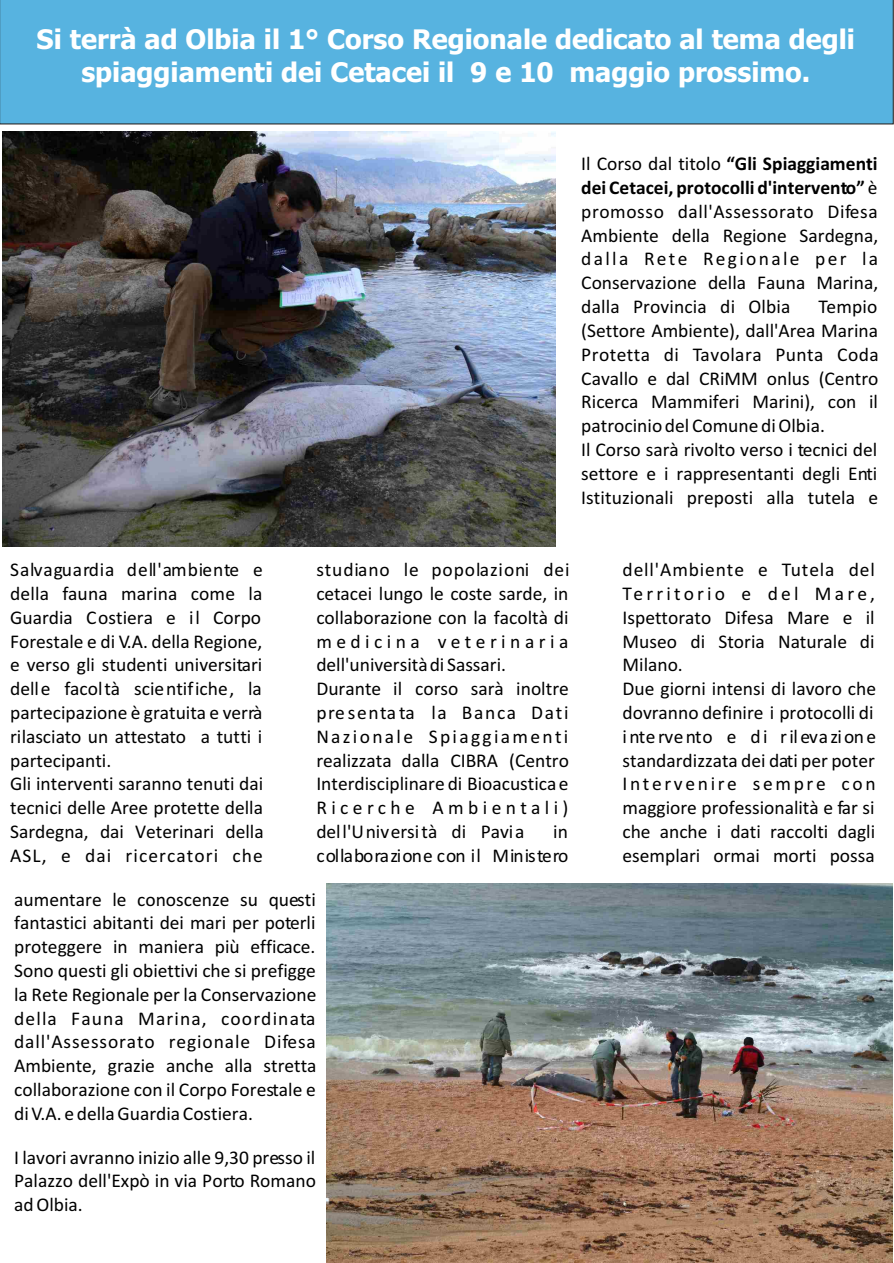
<style>
.page{position:relative;width:894px;height:1263px;background:#fff}
.page>*{position:absolute;margin:0;border:0;box-sizing:border-box;transform-origin:0 0}
.t1{font:700 27px/32.5px "Tahoma";color:#fff;text-align:center}
.t2{font:19.5px/23.9px "Calibri";color:#000;text-align:justify}
.t3{font:19.5px "Calibri";letter-spacing:.045em;color:#000}
.t4{font:19.5px "Calibri";letter-spacing:.055em;color:#000}
.t5{font:19.5px "Calibri";letter-spacing:.035em;color:#000}
.t6{font:19.5px "Calibri";letter-spacing:.12em;color:#000}
.t7{font:19.5px "Calibri";letter-spacing:.09em;color:#000}
.t8{font:19.5px "Calibri";letter-spacing:.165em;color:#000}
.t9{font:19.5px "Calibri";letter-spacing:.23em;color:#000}
.t10{font:19.5px "Calibri";letter-spacing:.225em;color:#000}
.s1{font-weight:700}
</style>
<div class="page">
<div style="left:0;top:0;width:893px;height:124px;background:#57b3e0"></div>
<img style="left:2px;top:132px;width:553px;height:414px">
<img style="left:326px;top:883px;width:566px;height:379px">
<h1 class="t1" style="left:37px;top:25px;width:820px">Si terrà ad Olbia il 1° Corso Regionale dedicato al tema degli spiaggiamenti dei Cetacei il 9 e 10 maggio prossimo.</h1>
<p class="t2" style="left:581px;top:153px;width:298px">Il Corso dal titolo <span class="s1">“Gli Spiaggiamenti dei Cetacei, protocolli d'intervento”</span> è promosso dall'Assessorato Difesa Ambiente della Regione Sardegna, dalla Rete Regionale per la Conservazione della Fauna Marina, dalla Provincia di Olbia</p>
<p class="t2" style="left:581px;top:296px;width:299px;text-align:left;text-indent:237px">Tempio (Settore Ambiente), dall'Area Marina<br>Protetta di Tavolara Punta Coda<br>Cavallo e dal CRiMM onlus (Centro<br>Ricerca Mammiferi Marini), con il patrocinio del Comune di Olbia.<br>Il Corso sarà rivolto verso i tecnici del settore e i rappresentanti degli Enti<br>Istituzionali preposti alla tutela e</p>
<p class="t3" style="left:10px;top:562px;width:254px">Salvaguardia dell'ambiente e</p>
<p class="t3" style="left:316px;top:562px;width:255px">studiano le popolazioni dei</p>
<p class="t3" style="left:623px;top:562px;width:254px">dell'Ambiente e Tutela del</p>
<p class="t2" style="left:10px;top:583px;width:254px">della fauna marina come la</p>
<p class="t2" style="left:316px;top:583px;width:254px">cetacei lungo le coste sarde, in</p>
<p class="t8" style="left:623px;top:585px;width:254px">Territorio e del Mare,</p>
<p class="t2" style="left:10px;top:607px;width:252px">Guardia Costiera e il Corpo</p>
<p class="t2" style="left:316px;top:607px;width:254px">collaborazione con la facoltà di</p>
<p class="t2" style="left:623px;top:607px;width:254px">Ispettorato Difesa Mare e il</p>
<p class="t2" style="left:10px;top:631px;width:254px">Forestale e di V.A. della Regione,</p>
<p class="t9" style="left:316px;top:633px;width:254px">medicina veterinaria</p>
<p class="t2" style="left:623px;top:631px;width:254px">Museo di Storia Naturale di</p>
<p class="t2" style="left:10px;top:655px;width:254px">e verso gli studenti universitari</p>
<p class="t2" style="left:316px;top:655px;width:191px">dell'università di Sassari.</p>
<p class="t2" style="left:623px;top:655px;width:62px">Milano.</p>
<p class="t2" style="left:10px;top:678px;width:253px">delle facoltà scientifiche, la</p>
<p class="t2" style="left:316px;top:678px;width:254px">Durante il corso sarà inoltre</p>
<p class="t2" style="left:623px;top:678px;width:255px">Due giorni intensi di lavoro che</p>
<p class="t2" style="left:10px;top:702px;width:254px">partecipazione è gratuita e verrà</p>
<p class="t7" style="left:316px;top:704px;width:254px">presentata la Banca Dati</p>
<p class="t2" style="left:623px;top:702px;width:252px">dovranno definire i protocolli di</p>
<p class="t2" style="left:10px;top:726px;width:254px">rilasciato un attestato a tutti i</p>
<p class="t6" style="left:316px;top:728px;width:254px">Nazionale Spiaggiamenti</p>
<p class="t5" style="left:623px;top:728px;width:255px">intervento e di rilevazione</p>
<p class="t2" style="left:10px;top:750px;width:103px">partecipanti.</p>
<p class="t2" style="left:316px;top:750px;width:254px">realizzata dalla CIBRA (Centro</p>
<p class="t2" style="left:623px;top:750px;width:254px">standardizzata dei dati per poter</p>
<p class="t2" style="left:10px;top:774px;width:255px">Gli interventi saranno tenuti dai</p>
<p class="t2" style="left:316px;top:774px;width:254px">Interdisciplinare di Bioacustica e</p>
<p class="t2" style="left:10px;top:797px;width:254px">tecnici delle Aree protette della</p>
<p class="t10" style="left:316px;top:800px;width:254px">Ricerche Ambientali)</p>
<p class="t2" style="left:10px;top:821px;width:255px">Sardegna, dai Veterinari della</p>
<p class="t2" style="left:316px;top:821px;width:210px">dell'Università di Pavia</p>
<p class="t2" style="left:553px;top:821px;width:16px">in</p>
<p class="t4" style="left:10px;top:847px;width:254px">ASL, e dai ricercatori che</p>
<p class="t4" style="left:316px;top:847px;width:254px">collaborazione con il Ministero</p>
<p class="t2" style="left:623px;top:774px;width:255px">Intervenire sempre con maggiore professionalità e far si che anche i dati raccolti dagli esemplari ormai morti possa</p>
<p class="t2" style="left:14px;top:889px;width:304px">aumentare le conoscenze su questi fantastici abitanti dei mari per poterli proteggere in maniera più efficace.<br>Sono questi gli obiettivi che si prefigge la Rete Regionale per la Conservazione della Fauna Marina, coordinata dall'Assessorato regionale Difesa Ambiente, grazie anche alla stretta collaborazione con il Corpo Forestale e di V.A. e della Guardia Costiera.</p>
<p class="t2" style="left:14px;top:1147px;width:303px">I lavori avranno inizio alle 9,30 presso il Palazzo dell'Expò in via Porto Romano ad Olbia.</p>
</div>
